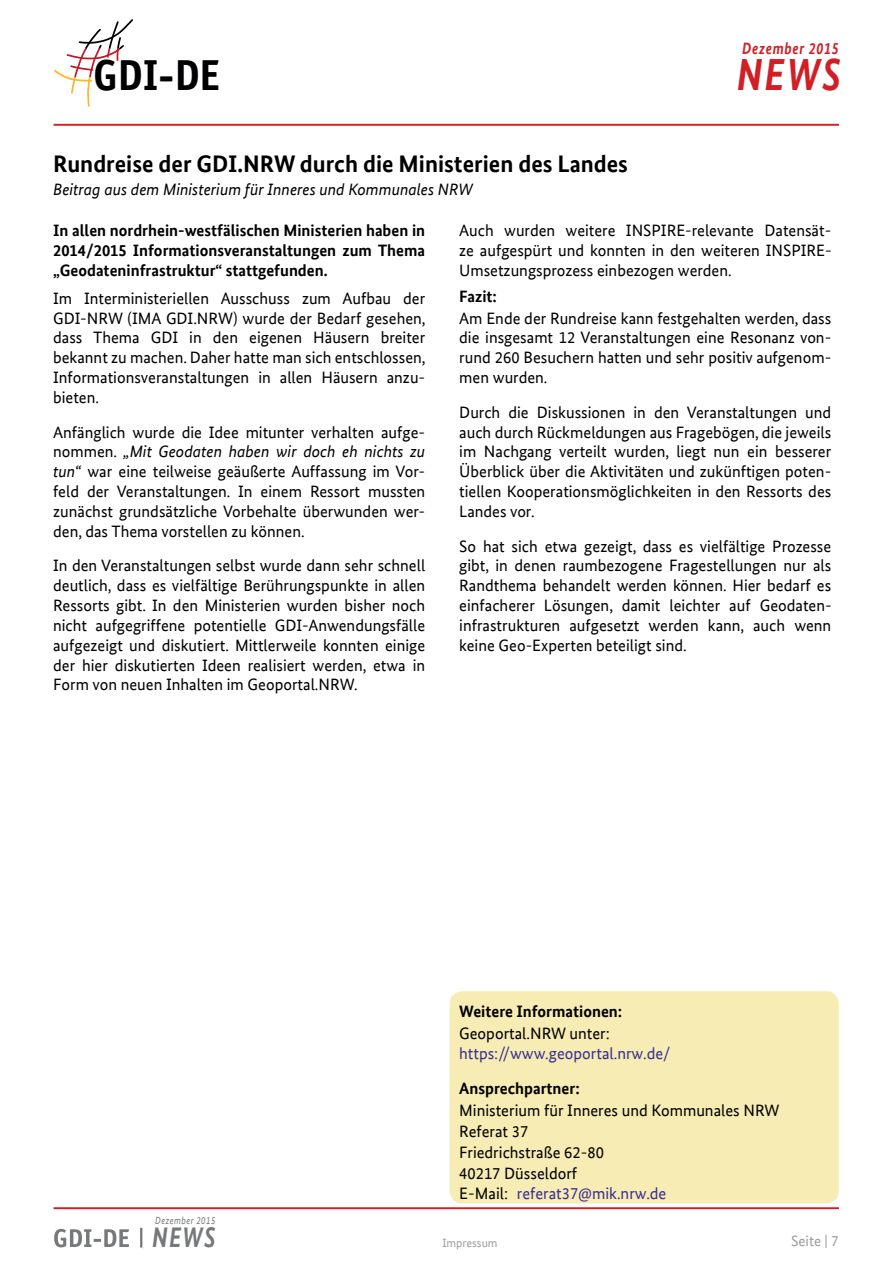
<style>
.page{position:relative;width:893px;height:1263px;background:#fff}
.page>*{position:absolute;margin:0;border:0;box-sizing:border-box;transform-origin:0 0}
.t1{font:italic 700 45px "Bundes Sans Web";color:#d11f25;scale:.85 1}
.t2{font:700 43.5px "Officina Sans";color:#000002}
.t3{font:italic 700 28.35px "Bundes Sans Web";color:#767879;scale:.82 1}
.t4{font:700 24px "Bundes Sans Web";color:#000002}
.t5{font:16.5px/19.8px "Bundes Sans Web";color:#000002;text-align:justify}
.t6{font:700 16.5px/19.8px "Bundes Sans Web";color:#000002;text-align:justify}
.t7{font:italic 16.5px "Bundes Sans Web";color:#000002}
.t8{font:16.5px "Bundes Sans Web";color:#3a2f92}
.t9{font:italic 700 16.5px "Bundes Sans Web";letter-spacing:.05em;color:#d11f25;scale:.85 1}
.t10{font:15px "Bundes Sans Web";color:#9b9e9f}
.t11{font:12px "Bundes Sans Web";color:#9b9e9f}
.t12{font:italic 10.35px "Bundes Sans Web";letter-spacing:.05em;color:#767879;scale:.85 1}
.s1{font-style:italic}
.s2{color:#3a2f92}
</style>
<div class="page">
<div style="left:450px;top:991px;width:389px;height:212px;background:#f7ecb3;border-radius:13px"></div>
<hr style="left:54px;top:1207px;width:785px;height:2px;background:#d11f25">
<hr style="left:54px;top:124px;width:785px;height:2px;background:#d11f25">
<svg style="left:54px;top:19px;width:79px;height:88px"></svg>
<svg style="left:150px;top:1207px;width:69px;height:3px"></svg>
<svg style="left:54px;top:1228px;width:90px;height:20px"></svg>
<p class="t9" style="left:742px;top:39px;width:115px">Dezember 2015</p>
<h2 class="t2" style="left:93px;top:48px;width:128px">GDI-DE</h2>
<h1 class="t1" style="left:737px;top:49px;width:124px">NEWS</h1>
<h3 class="t4" style="left:53px;top:149px;width:576px">Rundreise der GDI.NRW durch die Ministerien des Landes</h3>
<p class="t7" style="left:53px;top:180px;width:421px">Beitrag aus dem Ministerium für Inneres und Kommunales NRW</p>
<p class="t6" style="left:53px;top:220px;width:374px">In allen nordrhein-westfälischen Ministerien haben in 2014/2015 Informationsveranstaltungen zum Thema „Geodateninfrastruktur“ stattgefunden.</p>
<p class="t5" style="left:53px;top:288px;width:374px">Im Interministeriellen Ausschuss zum Aufbau der GDI-NRW (IMA GDI.NRW) wurde der Bedarf gesehen, dass Thema GDI in den eigenen Häusern breiter bekannt zu machen. Daher hatte man sich entschlossen, Informationsveranstaltungen in allen Häusern anzu&shy;bieten.</p>
<p class="t5" style="left:53px;top:422px;width:374px">Anfänglich wurde die Idee mitunter verhalten aufge&shy;nommen. <span class="s1">„Mit Geodaten haben wir doch eh nichts zu tun“</span> war eine teilweise geäußerte Auffassung im Vor&shy;feld der Veranstaltungen. In einem Ressort mussten zunächst grundsätzliche Vorbehalte überwunden wer&shy;den, das Thema vorstellen zu können.</p>
<p class="t5" style="left:53px;top:556px;width:374px">In den Veranstaltungen selbst wurde dann sehr schnell deutlich, dass es vielfältige Berührungspunkte in allen Ressorts gibt. In den Ministerien wurden bisher noch nicht aufgegriffene potentielle GDI-Anwendungsfälle aufgezeigt und diskutiert. Mittlerweile konnten einige der hier diskutierten Ideen realisiert werden, etwa in Form von neuen Inhalten im Geoportal.NRW.</p>
<p class="t5" style="left:459px;top:220px;width:374px">Auch wurden weitere INSPIRE-relevante Datensät&shy;ze aufgespürt und konnten in den weiteren INSPIRE-Umsetzungsprozess einbezogen werden.</p>
<p class="t6" style="left:459px;top:286px;width:39px">Fazit:</p>
<p class="t5" style="left:459px;top:308px;width:374px">Am Ende der Rundreise kann festgehalten werden, dass die insgesamt 12 Veranstaltungen eine Resonanz von&shy;rund 260 Besuchern hatten und sehr positiv aufgenom&shy;men wurden.</p>
<p class="t5" style="left:459px;top:402px;width:374px">Durch die Diskussionen in den Veranstaltungen und auch durch Rückmeldungen aus Fragebögen, die jeweils im Nachgang verteilt wurden, liegt nun ein besserer Überblick über die Aktivitäten und zukünftigen poten&shy;tiellen Kooperationsmöglichkeiten in den Ressorts des Landes vor.</p>
<p class="t5" style="left:459px;top:536px;width:374px">So hat sich etwa gezeigt, dass es vielfältige Prozesse gibt, in denen raumbezogene Fragestellungen nur als Randthema behandelt werden können. Hier bedarf es einfacherer Lösungen, damit leichter auf Geodaten&shy;infrastrukturen aufgesetzt werden kann, auch wenn keine Geo-Experten beteiligt sind.</p>
<p class="t12" style="left:155px;top:1215px;width:72px">Dezember 2015</p>
<h3 class="t3" style="left:152px;top:1221px;width:79px">NEWS</h3>
<p class="t6" style="left:459px;top:1001px;width:165px">Weitere Informationen:</p>
<p class="t5" style="left:459px;top:1023px;width:152px">Geoportal.NRW unter:</p>
<p class="t8" style="left:459px;top:1044px;width:213px">https://www.geoportal.nrw.de/</p>
<p class="t6" style="left:459px;top:1078px;width:122px">Ansprechpartner:</p>
<p class="t5" style="left:459px;top:1100px;width:322px;line-height:20.5px;text-align:left">Ministerium für Inneres und Kommunales NRW<br>Referat 37<br>Friedrichstraße 62-80<br>40217 Düsseldorf<br>E-Mail: <span class="s2">referat37@mik.nrw.de</span></p>
<p class="t11" style="left:442px;top:1236px;width:57px">Impressum</p>
<p class="t10" style="left:791px;top:1233px;width:49px">Seite | 7</p>
</div>
